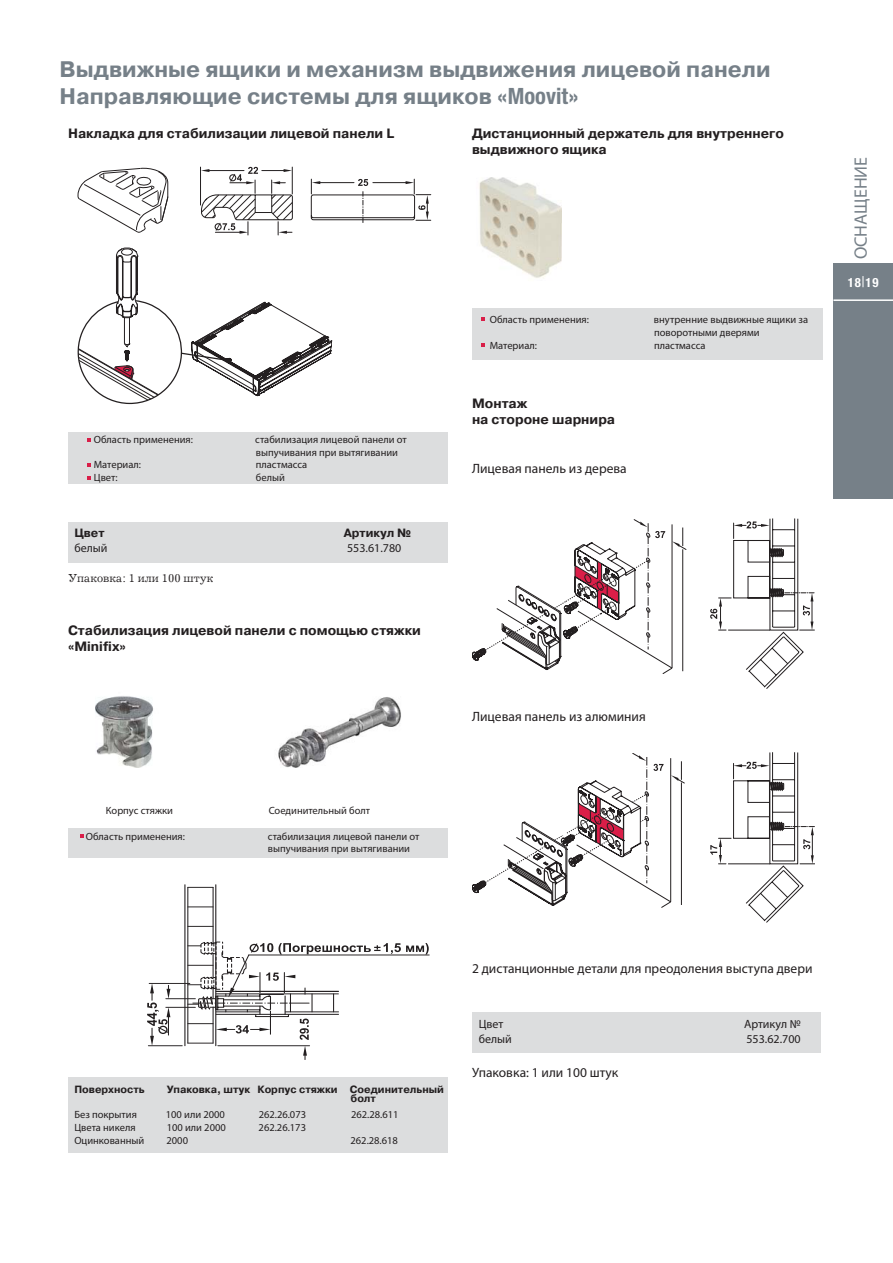
<style>
.page{position:relative;width:893px;height:1263px;background:#fff}
.page>*{position:absolute;margin:0;border:0;box-sizing:border-box;transform-origin:0 0}
.t1{font:700 22.5px/27px "Pragmatica C";color:#768088}
.t2{font:18px "Myriad Pro";color:#768088}
.t3{font:700 13.5px/16.2px "Pragmatica C";color:#231f20}
.t4{font:13.5px "Myriad Pro";color:#231f20}
.t5{font:700 condensed 12.75px "Helvetica Neue";color:#fff}
.t6{font:12px "Myriad Pro";color:#231f20}
.t7{font:12px "Journal C";color:#231f20}
.t8{font:700 12px "Pragmatica C";color:#231f20}
.t9{font:10.5px/12.6px "Myriad Pro";color:#231f20}
.t10{font:700 10.5px "Pragmatica C";color:#231f20}
.s1{font-family:"Helvetica Neue";font-stretch:condensed}
.s2{font-weight:400;font-size:15px}
</style>
<div class="page">
<div style="left:68px;top:1078px;width:379px;height:75px;background:#dcddde"></div>
<img style="left:96px;top:178px;width:466px;height:590px">
<div style="left:472px;top:518px;width:357px;height:222px;background:#fff"></div>
<svg style="left:710px;top:518px;width:104px;height:171px"></svg>
<svg style="left:710px;top:752px;width:105px;height:171px"></svg>
<svg style="left:472px;top:519px;width:214px;height:155px"></svg>
<svg style="left:472px;top:753px;width:212px;height:155px"></svg>
<div style="left:472px;top:1012px;width:349px;height:40px;background:#dcddde"></div>
<div style="left:68px;top:433px;width:379px;height:51px;background:#dcddde"></div>
<div style="left:472px;top:308px;width:350px;height:52px;background:#dcddde"></div>
<div style="left:68px;top:522px;width:379px;height:40px;background:#dcddde"></div>
<div style="left:68px;top:828px;width:379px;height:30px;background:#dcddde"></div>
<div style="left:833px;top:263px;width:60px;height:236px;background:#768088"></div>
<hr style="left:833px;top:299px;width:60px;height:2px;background:#fff">
<svg style="left:87px;top:438px;width:4px;height:3px"></svg>
<svg style="left:87px;top:463px;width:4px;height:4px"></svg>
<svg style="left:87px;top:476px;width:4px;height:4px"></svg>
<svg style="left:481px;top:318px;width:4px;height:3px"></svg>
<svg style="left:481px;top:344px;width:4px;height:3px"></svg>
<div style="left:78px;top:167px;width:356px;height:68px;background:#fff"></div>
<div style="left:78px;top:247px;width:356px;height:157px;background:#fff"></div>
<svg style="left:78px;top:168px;width:90px;height:65px"></svg>
<hr style="left:200px;top:167px;width:1px;height:38px;background:#231f20">
<svg style="left:201px;top:167px;width:230px;height:68px"></svg>
<svg style="left:78px;top:248px;width:254px;height:156px"></svg>
<hr style="left:184px;top:885px;width:1px;height:161px;background:#231f20">
<hr style="left:188px;top:887px;width:1px;height:156px;background:#231f20">
<hr style="left:215px;top:885px;width:1px;height:161px;background:#231f20">
<hr style="left:213px;top:887px;width:1px;height:56px;background:#231f20">
<svg style="left:188px;top:926px;width:25px;height:1px"></svg>
<svg style="left:188px;top:907px;width:25px;height:1px"></svg>
<svg style="left:188px;top:887px;width:25px;height:1px"></svg>
<svg style="left:147px;top:942px;width:282px;height:118px"></svg>
<h1 class="t1" style="left:60px;top:57px;width:712px">Выдвижные ящики и механизм выдвижения лицевой панели<br>Направляющие системы для ящиков «<span class="s1">Moovit</span>»</h1>
<p class="t3" style="left:472px;top:126px;width:313px">Дистанционный держатель для внутреннего выдвижного ящика</p>
<p class="t3" style="left:68px;top:126px;width:328px">Накладка для стабилизации лицевой панели L</p>
<p class="t9" style="left:94px;top:434px;width:101px">Область применения:</p>
<p class="t9" style="left:255px;top:434px;width:153px">стабилизация лицевой панели от выпучивания при вытягивании</p>
<p class="t9" style="left:94px;top:459px;width:49px">Материал:</p>
<p class="t9" style="left:256px;top:459px;width:53px">пластмасса</p>
<p class="t9" style="left:94px;top:472px;width:25px">Цвет:</p>
<p class="t9" style="left:256px;top:472px;width:30px">белый</p>
<p class="t8" style="left:74px;top:529px;width:32px">Цвет</p>
<p class="t8" style="left:344px;top:529px;width:69px">Артикул №</p>
<p class="t6" style="left:74px;top:543px;width:35px">белый</p>
<p class="t6" style="left:347px;top:543px;width:56px">553.61.780</p>
<p class="t7" style="left:68px;top:574px;width:147px">Упаковка: 1 или 100 штук</p>
<p class="t3" style="left:68px;top:623px;width:354px">Стабилизация лицевой панели с помощью стяжки «Minifix»</p>
<p class="t9" style="left:106px;top:805px;width:69px">Корпус стяжки</p>
<p class="t9" style="left:269px;top:805px;width:103px">Соединительный болт</p>
<p class="t9" style="left:86px;top:830px;width:101px">Область применения:</p>
<p class="t9" style="left:268px;top:830px;width:153px">стабилизация лицевой панели от выпучивания при вытягивании</p>
<p class="t9" style="left:490px;top:314px;width:101px">Область применения:</p>
<p class="t9" style="left:654px;top:314px;width:156px">внутренние выдвижные ящики за поворотными дверями</p>
<p class="t9" style="left:490px;top:339px;width:49px">Материал:</p>
<p class="t9" style="left:654px;top:339px;width:53px">пластмасса</p>
<p class="t3" style="left:472px;top:396px;width:145px">Монтаж<br>на стороне шарнира</p>
<p class="t4" style="left:472px;top:463px;width:156px">Лицевая панель из дерева</p>
<p class="t4" style="left:472px;top:711px;width:175px">Лицевая панель из алюминия</p>
<h2 class="t2" style="left:854px;top:259px;width:104px;rotate:-90deg">ОСНАЩЕНИЕ</h2>
<p class="t5" style="left:848px;top:278px;width:32px">18<span class="s2">|</span>19</p>
<p class="t10" style="left:74px;top:1086px;width:72px">Поверхность</p>
<p class="t10" style="left:167px;top:1086px;width:279px">Упаковка, штук Корпус стяжки Соединительный</p>
<p class="t9" style="left:74px;top:1109px;width:64px">Без покрытия</p>
<p class="t9" style="left:166px;top:1109px;width:61px">100 или 2000</p>
<p class="t9" style="left:259px;top:1109px;width:49px">262.26.073</p>
<p class="t9" style="left:351px;top:1109px;width:49px">262.28.611</p>
<p class="t9" style="left:74px;top:1122px;width:63px">Цвета никеля</p>
<p class="t9" style="left:167px;top:1122px;width:61px">100 или 2000</p>
<p class="t9" style="left:259px;top:1122px;width:49px">262.26.173</p>
<p class="t9" style="left:74px;top:1135px;width:71px">Оцинкованный</p>
<p class="t9" style="left:167px;top:1135px;width:23px">2000</p>
<p class="t9" style="left:350px;top:1135px;width:49px">262.28.618</p>
<p class="t10" style="left:351px;top:1094px;width:27px">болт</p>
<p class="t4" style="left:472px;top:963px;width:342px">2 дистанционные детали для преодоления выступа двери</p>
<p class="t6" style="left:479px;top:1020px;width:26px">Цвет</p>
<p class="t6" style="left:744px;top:1020px;width:58px">Артикул №</p>
<p class="t6" style="left:479px;top:1034px;width:35px">белый</p>
<p class="t6" style="left:746px;top:1034px;width:56px">553.62.700</p>
<p class="t4" style="left:472px;top:1067px;width:148px">Упаковка: 1 или 100 штук</p>
</div>
